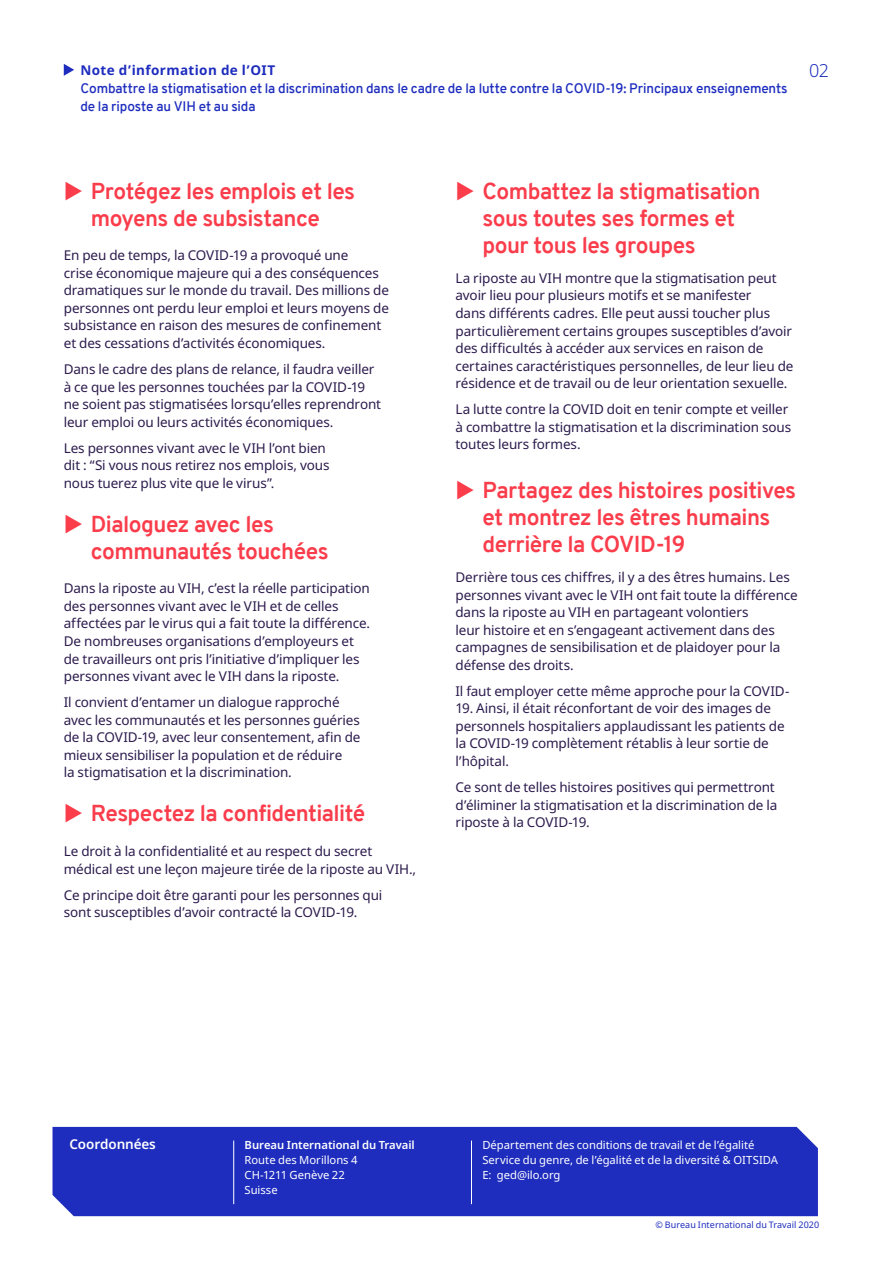
<style>
.page{position:relative;width:893px;height:1263px;background:#fff}
.page>*{position:absolute;margin:0;border:0;box-sizing:border-box;transform-origin:0 0}
.t1{font:700 22.5px/27px "Overpass";letter-spacing:-.025em;color:#fa3c4b}
.t2{font:300 18px "Noto Sans";color:#1e2dbe}
.Briefing_A4_-_Sub_he{font:13.5px/17.5px "Noto Sans";letter-spacing:-.01em;color:#2c1b4d}
.Briefing_A4_-_Body{font:13.5px/17.5px "Noto Sans";letter-spacing:-.01em;color:#2c1b4d}
.Briefing_A4_-_Subhea{font:600 13.5px/18px "Overpass";letter-spacing:-.01em;color:#1e2dbe}
.Briefing_A4_-_Subhea-2{font:700 13.5px "Noto Sans";letter-spacing:.03em;color:#1e2dbe}
.Briefing_A4_-_Body-2{font:600 13.5px "Noto Sans";letter-spacing:-.01em;color:#fff}
.Briefing_A4_-_contac{font:11.25px/15px "Noto Sans";color:#fff}
.Briefing_A4_-_contac-2{font:600 11.25px "Noto Sans";letter-spacing:-.005em;color:#fff}
.Briefing_A4_-_contac-3{font:9px "Noto Sans";letter-spacing:.005em;color:#1e2dbe}
</style>
<div class="page">
<svg style="left:64px;top:64px;width:10px;height:12px"></svg>
<div style="left:53px;top:1127px;width:765px;height:89px;background:#1e2dbe"></div>
<hr style="left:497px;top:1180px;width:63px;height:1px;background:#1e2dbe">
<hr style="left:471px;top:1140px;width:1px;height:64px;background:#fff">
<hr style="left:233px;top:1140px;width:1px;height:64px;background:#fff">
<p class="Briefing_A4_-_Subhea-2" style="left:80px;top:60px;width:197px">Note d’information de l’OIT</p>
<h2 class="t2" style="left:809px;top:57px;width:22px">02</h2>
<p class="Briefing_A4_-_Subhea" style="left:80px;top:79px;width:709px">Combattre la stigmatisation et la discrimination dans le cadre de la lutte contre la COVID-19: Principaux enseignements de la riposte au VIH et au sida</p>
<p class="t1" style="left:91px;top:177px;width:266px">Protégez les emplois et les moyens de subsistance</p>
<p class="Briefing_A4_-_Sub_he" style="left:64px;top:247px;width:327px">En peu de temps, la COVID-19 a provoqué une<br>crise économique majeure qui a des conséquences dramatiques sur le monde du travail. Des millions de personnes ont perdu leur emploi et leurs moyens de subsistance en raison des mesures de confinement et des cessations d’activités économiques.</p>
<p class="Briefing_A4_-_Sub_he" style="left:64px;top:361px;width:319px">Dans le cadre des plans de relance, il faudra veiller à ce que les personnes touchées par la COVID-19 ne soient pas stigmatisées lorsqu’elles reprendront leur emploi ou leurs activités économiques.</p>
<p class="Briefing_A4_-_Sub_he" style="left:64px;top:439px;width:267px">Les personnes vivant avec le VIH l’ont bien dit : “Si vous nous retirez nos emplois, vous nous tuerez plus vite que le virus”.</p>
<p class="t1" style="left:91px;top:511px;width:239px">Dialoguez avec les communautés touchées</p>
<p class="Briefing_A4_-_Sub_he" style="left:64px;top:580px;width:308px">Dans la riposte au VIH, c’est la réelle participation des personnes vivant avec le VIH et de celles affectées par le virus qui a fait toute la différence.<br>De nombreuses organisations d’employeurs et de travailleurs ont pris l’initiative d’impliquer les personnes vivant avec le VIH dans la riposte.</p>
<p class="Briefing_A4_-_Sub_he" style="left:64px;top:694px;width:298px">Il convient d’entamer un dialogue rapproché avec les communautés et les personnes guéries de la COVID-19, avec leur consentement, afin de mieux sensibiliser la population et de réduire<br>la stigmatisation et la discrimination.</p>
<p class="t1" style="left:91px;top:800px;width:276px">Respectez la confidentialité</p>
<p class="Briefing_A4_-_Sub_he" style="left:64px;top:843px;width:354px">Le droit à la confidentialité et au respect du secret médical est une leçon majeure tirée de la riposte au VIH.,</p>
<p class="Briefing_A4_-_Sub_he" style="left:64px;top:886px;width:320px">Ce principe doit être garanti pour les personnes qui sont susceptibles d’avoir contracté la COVID-19.</p>
<p class="t1" style="left:482px;top:177px;width:280px">Combattez la stigmatisation sous toutes ses formes et pour tous les groupes</p>
<p class="Briefing_A4_-_Body" style="left:455px;top:270px;width:340px">La riposte au VIH montre que la stigmatisation peut avoir lieu pour plusieurs motifs et se manifester<br>dans différents cadres. Elle peut aussi toucher plus particulièrement certains groupes susceptibles d’avoir des difficultés à accéder aux services en raison de certaines caractéristiques personnelles, de leur lieu de résidence et de travail ou de leur orientation sexuelle.</p>
<p class="Briefing_A4_-_Body" style="left:455px;top:401px;width:337px">La lutte contre la COVID doit en tenir compte et veiller à combattre la stigmatisation et la discrimination sous toutes leurs formes.</p>
<p class="t1" style="left:482px;top:476px;width:315px">Partagez des histoires positives et montrez les êtres humains derrière la COVID-19</p>
<p class="Briefing_A4_-_Body" style="left:455px;top:569px;width:344px">Derrière tous ces chiffres, il y a des êtres humains. Les personnes vivant avec le VIH ont fait toute la différence dans la riposte au VIH en partageant volontiers<br>leur histoire et en s’engageant activement dans des campagnes de sensibilisation et de plaidoyer pour la défense des droits.</p>
<p class="Briefing_A4_-_Body" style="left:455px;top:682px;width:335px">Il faut employer cette même approche pour la COVID-</p>
<p class="Briefing_A4_-_Body" style="left:455px;top:700px;width:331px">19. Ainsi, il était réconfortant de voir des images de personnels hospitaliers applaudissant les patients de la COVID-19 complètement rétablis à leur sortie de l’hôpital.</p>
<p class="Briefing_A4_-_Body" style="left:455px;top:779px;width:323px">Ce sont de telles histoires positives qui permettront d’éliminer la stigmatisation et la discrimination de la riposte à la COVID-19.</p>
<p class="Briefing_A4_-_Body-2" style="left:70px;top:1135px;width:88px">Coordonnées</p>
<p class="Briefing_A4_-_contac-2" style="left:245px;top:1136px;width:172px">Bureau International du Travail</p>
<p class="Briefing_A4_-_contac" style="left:245px;top:1152px;width:114px">Route des Morillons 4<br>CH-1211 Genève 22<br>Suisse</p>
<p class="Briefing_A4_-_contac" style="left:482px;top:1137px;width:297px">Département des conditions de travail et de l’égalité<br>Service du genre, de l’égalité et de la diversité &amp; OITSIDA<br>E: ged@ilo.org</p>
<p class="Briefing_A4_-_contac-3" style="left:655px;top:1218px;width:165px">© Bureau International du Travail 2020</p>
</div>
